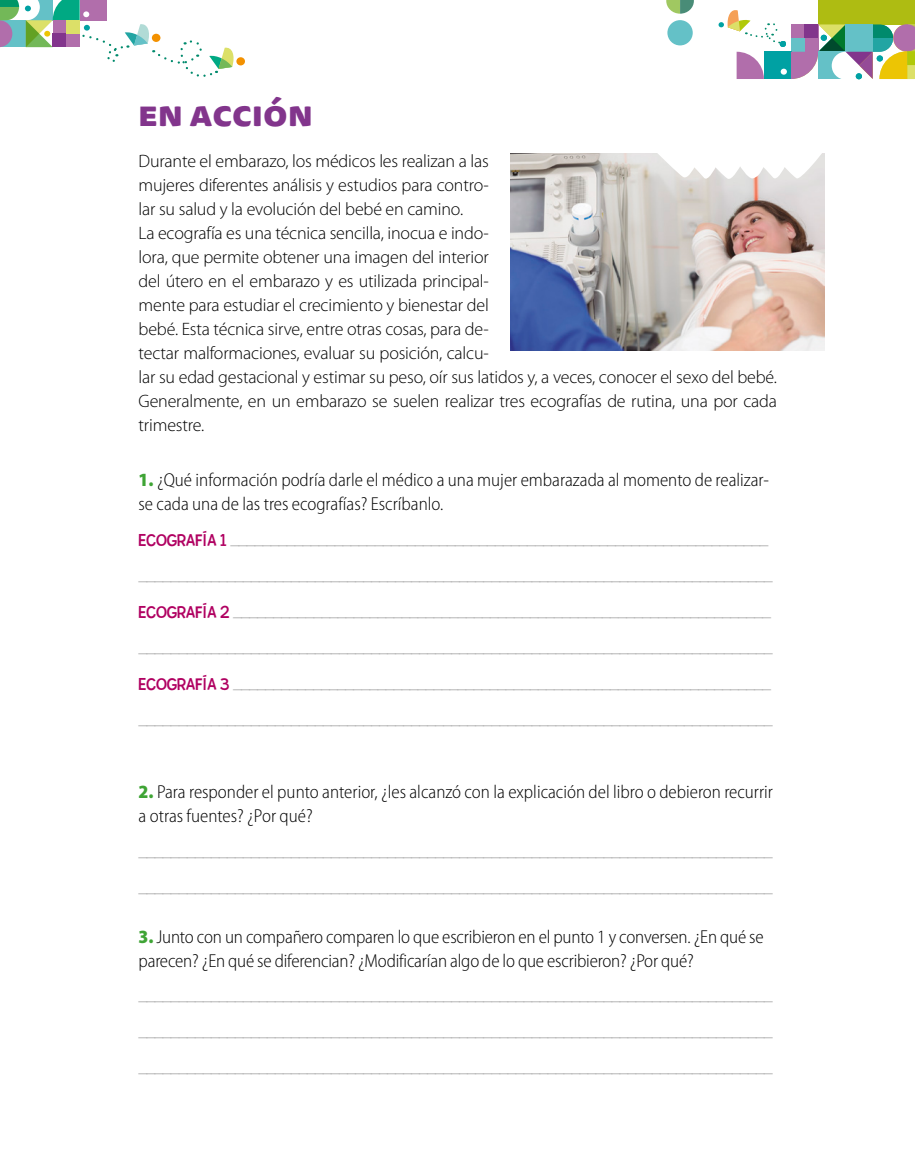
<style>
.page{position:relative;width:915px;height:1170px;background:#fff}
.page>*{position:absolute;margin:0;border:0;box-sizing:border-box;transform-origin:0 0}
.seccion_bajada{font:800 34.5px "Tisa Sans Pro";color:#82358c;scale:1.04 1}
.Consigna_123{font:300 semi-condensed 18.75px/24px "Myriad Pro";color:#000}
.renglon_glosario_fun{font:300 semi-condensed 18px "Myriad Pro";color:#b2b2b2}
.textos_literarios{font:300 18px/24px "Myriad Pro";letter-spacing:-.01em;color:#000;text-align:justify}
.Rotulos_Bocadillo_Gr{font:300 semi-condensed 18px "Myriad Pro";color:#b2b2b2}
.s1{font-weight:900;color:#3fa435}
.s2{font-family:"Billy";font-weight:400;font-stretch:normal;color:#b00061}
</style>
<div class="page">
<div style="left:236px;top:57px;width:9px;height:8px;background:#f39100;border-radius:50%"></div>
<svg style="left:0;top:0;width:234px;height:77px"></svg>
<div style="left:818px;top:0;width:96px;height:24px;background:#aebc12"></div>
<svg style="left:718px;top:10px;width:196px;height:69px"></svg>
<div style="left:667px;top:20px;width:25px;height:25px;background:#64c1c7;border-radius:50%"></div>
<svg style="left:666px;top:0;width:27px;height:14px"></svg>
<img style="left:510px;top:153px;width:314px;height:198px">
<svg style="left:654px;top:153px;width:170px;height:29px"></svg>
<p class="seccion_bajada" style="left:138px;top:87px;width:169px">en acción</p>
<p class="textos_literarios" style="left:138px;top:148px;width:351px">Durante el embarazo, los médicos les realizan a las mujeres diferentes análisis y estudios para contro&shy;lar su salud y la evolución del bebé en camino.</p>
<p class="textos_literarios" style="left:138px;top:220px;width:639px;text-align:left">La ecografía es una técnica sencilla, inocua e indo-<br>lora, que permite obtener una imagen del interior<br>del útero en el embarazo y es utilizada principal-<br>mente para estudiar el crecimiento y bienestar del<br>bebé. Esta técnica sirve, entre otras cosas, para de-<br>tectar malformaciones, evaluar su posición, calcu-<br>lar su edad gestacional y estimar su peso, oír sus latidos y, a veces, conocer el sexo del bebé.<br>Generalmente, en un embarazo se suelen realizar tres ecografías de rutina, una por cada trimestre.</p>
<p class="Consigna_123" style="left:138px;top:468px;width:632px"><span class="s1">1.</span> ¿Qué información podría darle el médico a una mujer embarazada al momento de realizar&shy;se cada una de las tres ecografías? Escríbanlo.</p>
<p class="Rotulos_Bocadillo_Gr" style="left:138px;top:527px;width:631px"><span class="s2">ECOGRAFÍA 1</span> ___________________________________________________________________</p>
<p class="renglon_glosario_fun" style="left:138px;top:563px;width:635px">_______________________________________________________________________________</p>
<p class="Rotulos_Bocadillo_Gr" style="left:138px;top:599px;width:634px"><span class="s2">ECOGRAFÍA 2</span> ___________________________________________________________________</p>
<p class="renglon_glosario_fun" style="left:138px;top:635px;width:635px">_______________________________________________________________________________</p>
<p class="Rotulos_Bocadillo_Gr" style="left:138px;top:671px;width:634px"><span class="s2">ECOGRAFÍA 3</span> ___________________________________________________________________</p>
<p class="renglon_glosario_fun" style="left:138px;top:707px;width:635px">_______________________________________________________________________________</p>
<p class="Consigna_123" style="left:138px;top:780px;width:635px"><span class="s1">2.</span> Para responder el punto anterior, ¿les alcanzó con la explicación del libro o debieron recurrir a otras fuentes? ¿Por qué?</p>
<p class="renglon_glosario_fun" style="left:138px;top:839px;width:635px">_______________________________________________________________________________</p>
<p class="renglon_glosario_fun" style="left:138px;top:875px;width:635px">_______________________________________________________________________________</p>
<p class="Consigna_123" style="left:138px;top:924px;width:626px"><span class="s1">3.</span> Junto con un compañero comparen lo que escribieron en el punto 1 y conversen. ¿En qué se parecen? ¿En qué se diferencian? ¿Modificarían algo de lo que escribieron? ¿Por qué?</p>
<p class="renglon_glosario_fun" style="left:138px;top:983px;width:635px">_______________________________________________________________________________</p>
<p class="renglon_glosario_fun" style="left:138px;top:1019px;width:635px">_______________________________________________________________________________</p>
<p class="renglon_glosario_fun" style="left:138px;top:1055px;width:635px">_______________________________________________________________________________</p>
</div>
